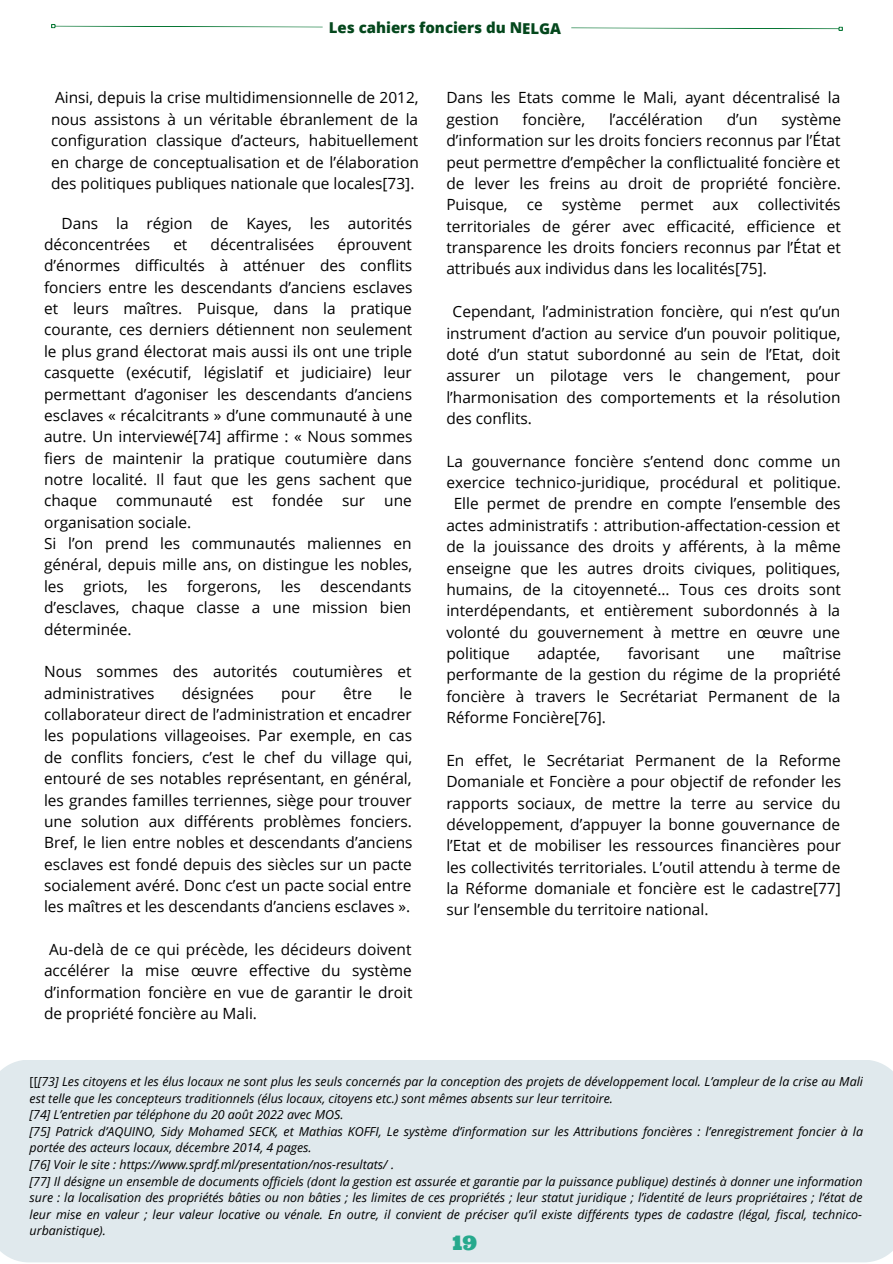
<style>
.page{position:relative;width:893px;height:1264px;background:#fff}
.page>*{position:absolute;margin:0;border:0;box-sizing:border-box;transform-origin:0 0}
.t1{font:19.95px "Ultra";color:#27a98d}
.t2{font:15.45px/21.3px "Open Sans";color:#000;text-align:justify}
.t3{font:800 15px "Open Sans";letter-spacing:-.005em;color:#04471c}
.t4{font:italic 12.45px/16.6px "Open Sans";color:#000}
.s1{font-style:normal}
</style>
<div class="page">
<div style="left:0;top:1060px;width:892px;height:202px;background:#e0e9ed"></div>
<svg style="left:51px;top:24px;width:791px;height:7px"></svg>
<p class="t3" style="left:329px;top:17px;width:234px">Les cahiers fonciers du NELGA</p>
<p class="t2" style="left:51px;top:87px;width:369px">Ainsi, depuis la crise multidimensionnelle de 2012, nous assistons à un véritable ébranlement de la configuration classique d’acteurs, habituellement en charge de conceptualisation et de l’élaboration des politiques publiques nationale que locales[73].</p>
<p class="t2" style="left:44px;top:212px;width:369px;text-indent:17px">Dans la région de Kayes, les autorités déconcentrées</p>
<p class="t2" style="left:44px;top:233px;width:370px;text-indent:293px">éprouvent d’énormes difficultés à atténuer des conflits fonciers entre les descendants d’anciens esclaves et leurs maîtres. Puisque, dans la pratique courante, ces derniers détiennent non seulement le plus grand électorat mais aussi ils ont une triple casquette (exécutif, législatif et judiciaire) leur permettant d’agoniser les descendants d’anciens esclaves « récalcitrants » d’une communauté à une autre. Un interviewé[74] affirme : « Nous sommes fiers de maintenir la pratique coutumière dans notre localité. Il faut que les gens sachent que chaque communauté est fondée sur une organisation sociale.</p>
<p class="t2" style="left:44px;top:532px;width:370px">Si l’on prend les communautés maliennes en général, depuis mille ans, on distingue les nobles, les</p>
<p class="t2" style="left:173px;top:233px;width:16px">et</p>
<p class="t2" style="left:210px;top:233px;width:105px">décentralisées</p>
<p class="t2" style="left:83px;top:575px;width:46px">griots,</p>
<p class="t2" style="left:148px;top:575px;width:21px">les</p>
<p class="t2" style="left:187px;top:575px;width:76px">forgerons,</p>
<p class="t2" style="left:281px;top:575px;width:21px">les</p>
<p class="t2" style="left:44px;top:575px;width:369px;text-indent:276px">descendants d’esclaves, chaque classe a une mission bien déterminée.</p>
<p class="t2" style="left:44px;top:660px;width:369px">Nous sommes des autorités coutumières et administratives</p>
<p class="t2" style="left:182px;top:682px;width:73px">désignées</p>
<p class="t2" style="left:281px;top:682px;width:36px">pour</p>
<p class="t2" style="left:343px;top:682px;width:31px">être</p>
<p class="t2" style="left:44px;top:682px;width:370px;text-indent:355px">le collaborateur direct de l’administration et encadrer les populations villageoises. Par exemple, en cas de conflits fonciers, c’est le chef du village qui, entouré de ses notables représentant, en général, les grandes familles terriennes, siège pour trouver une solution aux différents problèmes fonciers.<br>Bref, le lien entre nobles et descendants d’anciens esclaves est fondé depuis des siècles sur un pacte socialement avéré. Donc c’est un pacte social entre les maîtres et les descendants d’anciens esclaves ».</p>
<p class="t2" style="left:44px;top:938px;width:370px;text-indent:5px">Au-delà de ce qui précède, les décideurs doivent accélérer la mise œuvre effective du système d’information foncière en vue de garantir le droit de propriété foncière au Mali.</p>
<p class="t2" style="left:446px;top:87px;width:395px">Dans les Etats comme le Mali, ayant décentralisé la gestion</p>
<p class="t2" style="left:446px;top:108px;width:396px;text-indent:335px">système d’information sur les droits fonciers reconnus par l’État peut permettre d’empêcher la conflictualité foncière et de lever les freins au droit de propriété foncière.<br>Puisque, ce système permet aux collectivités territoriales de gérer avec efficacité, efficience et transparence les droits fonciers reconnus par l’État et attribués aux individus dans les localités[75].</p>
<p class="t2" style="left:446px;top:300px;width:396px;text-indent:6px">Cependant, l’administration foncière, qui n’est qu’un instrument d’action au service d’un pouvoir politique, doté d’un statut subordonné au sein de l’Etat, doit assurer un pilotage vers le changement, pour l’harmonisation des comportements et la résolution des conflits.</p>
<p class="t2" style="left:446px;top:450px;width:395px">La gouvernance foncière s’entend donc comme un</p>
<p class="t2" style="left:446px;top:471px;width:396px">exercice technico-juridique, procédural et politique.</p>
<p class="t2" style="left:453px;top:493px;width:388px">Elle permet de prendre en compte l’ensemble des</p>
<p class="t2" style="left:446px;top:514px;width:395px">actes administratifs : attribution-affectation-cession et</p>
<p class="t2" style="left:446px;top:535px;width:396px">de la jouissance des droits y afférents, à la même</p>
<p class="t2" style="left:446px;top:557px;width:395px">enseigne que les autres droits civiques, politiques,</p>
<p class="t2" style="left:446px;top:578px;width:396px">humains, de la citoyenneté... Tous ces droits sont</p>
<p class="t2" style="left:446px;top:599px;width:395px">interdépendants, et entièrement subordonnés à la</p>
<p class="t2" style="left:446px;top:621px;width:395px">volonté du gouvernement à mettre en œuvre une</p>
<p class="t2" style="left:446px;top:642px;width:65px">politique</p>
<p class="t2" style="left:537px;top:642px;width:64px">adaptée,</p>
<p class="t2" style="left:627px;top:642px;width:73px">favorisant</p>
<p class="t2" style="left:727px;top:642px;width:29px">une</p>
<p class="t2" style="left:522px;top:108px;width:64px">foncière,</p>
<p class="t2" style="left:609px;top:108px;width:95px">l’accélération</p>
<p class="t2" style="left:726px;top:108px;width:32px">d’un</p>
<p class="t2" style="left:446px;top:642px;width:396px;text-indent:336px">maîtrise performante de la gestion du régime de la propriété foncière à travers le Secrétariat Permanent de la Réforme Foncière[76].</p>
<p class="t2" style="left:446px;top:749px;width:396px">En effet, le Secrétariat Permanent de la Reforme Domaniale et Foncière a pour objectif de refonder les rapports sociaux, de mettre la terre au service du développement, d’appuyer la bonne gouvernance de l’Etat et de mobiliser les ressources financières pour les collectivités territoriales. L’outil attendu à terme de la Réforme domaniale et foncière est le cadastre[77] sur l’ensemble du territoire national.</p>
<p class="t4" style="left:30px;top:1072px;width:834px"><span class="s1">[[</span>[73] Les citoyens et les élus locaux ne sont plus les seuls concernés par la conception des projets de développement local. L’ampleur de la crise au Mali est telle que les concepteurs traditionnels (élus locaux, citoyens etc.) sont mêmes absents sur leur territoire.</p>
<p class="t4" style="left:30px;top:1105px;width:315px">[74] L’entretien par téléphone du 20 août 2022 avec MOS.</p>
<p class="t4" style="left:30px;top:1122px;width:834px">[75] Patrick d’AQUINO, Sidy Mohamed SECK, et Mathias KOFFI, Le système d’information sur les Attributions foncières : l’enregistrement foncier à la portée des acteurs locaux, décembre 2014, 4 pages.</p>
<p class="t4" style="left:30px;top:1155px;width:366px">[76] Voir le site : https://www.sprdf.ml/presentation/nos-resultats/ .</p>
<p class="t4" style="left:30px;top:1172px;width:834px;text-align:justify">[77] Il désigne un ensemble de documents officiels (dont la gestion est assurée et garantie par la puissance publique) destinés à donner une information sure : la localisation des propriétés bâties ou non bâties ; les limites de ces propriétés ; leur statut juridique ; l’identité de leurs propriétaires ; l’état de leur mise en valeur ; leur valeur locative ou vénale. En outre, il convient de préciser qu’il existe différents types de cadastre (légal, fiscal, technico&shy;urbanistique).</p>
<p class="t1" style="left:452px;top:1229px;width:26px">19</p>
</div>
